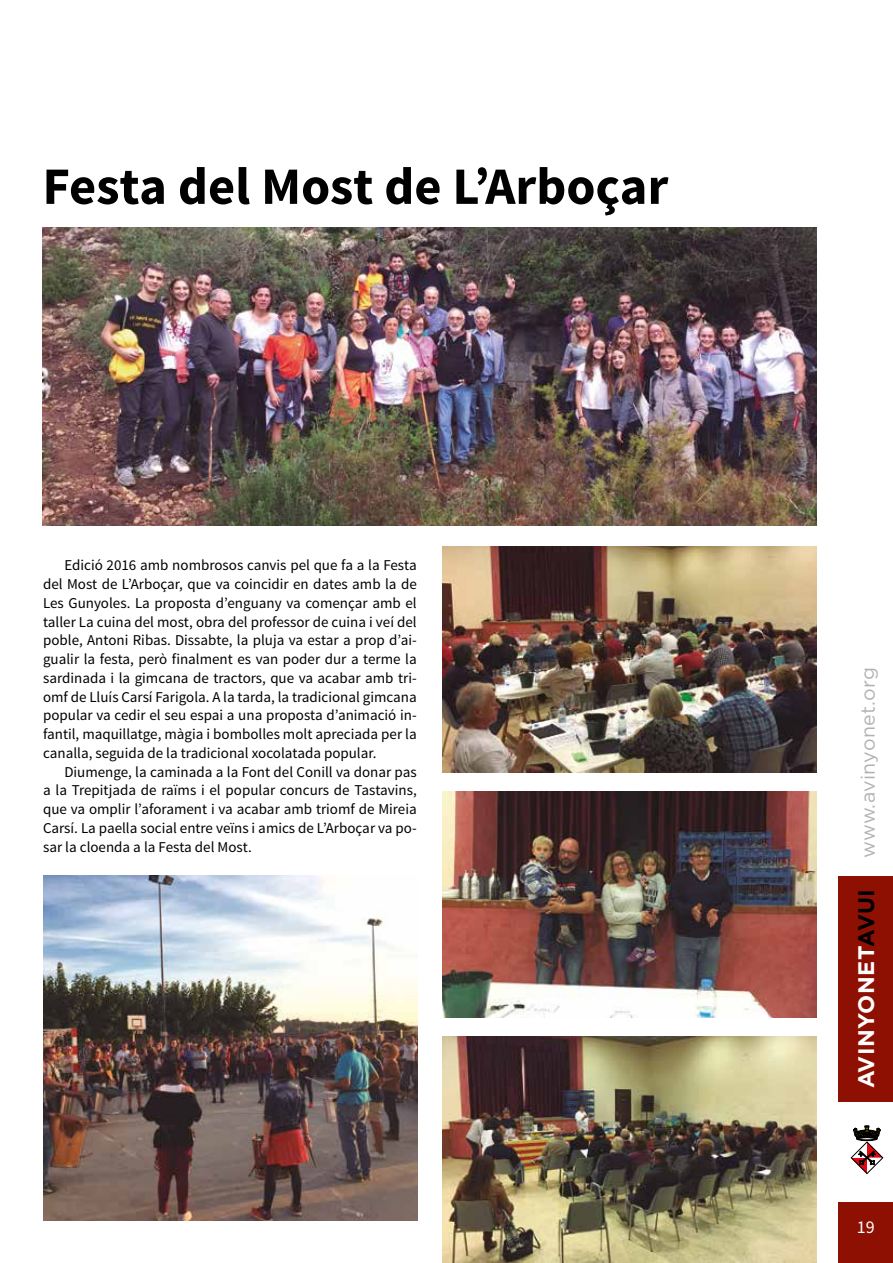
<style>
.page{position:relative;width:893px;height:1263px;background:#fff}
.page>*{position:absolute;margin:0;border:0;box-sizing:border-box;transform-origin:0 0}
.t1{font:700 52.5px "Source Sans Pro";color:#000}
.t2{font:700 22.5px "Gotham";letter-spacing:.02em;color:#fff}
.t3{font:19.5px "Gotham";letter-spacing:.015em;color:#b3b2b2}
.t4{font:18px "Source Sans Pro";color:#fff}
.t5{font:15px/18.8px "Source Sans Pro";color:#000;text-align:justify}
.s1{color:#000}
</style>
<div class="page">
<div style="left:839px;top:1202px;width:54px;height:61px;background:#8d1003"></div>
<div style="left:839px;top:876px;width:54px;height:225px;background:#8d1003"></div>
<svg style="left:850px;top:1125px;width:33px;height:49px"></svg>
<img style="left:43px;top:227px;width:773px;height:299px">
<img style="left:442px;top:546px;width:374px;height:226px">
<img style="left:442px;top:792px;width:374px;height:225px">
<img style="left:442px;top:1037px;width:374px;height:226px">
<img style="left:43px;top:876px;width:374px;height:344px">
<h1 class="t1" style="left:43px;top:153px;width:627px">Festa del Most de L’Arboçar</h1>
<p class="t5" style="left:43px;top:556px;width:375px;text-indent:21px">Edició 2016 amb nombrosos canvis pel que fa a la Festa del Most de L’Arboçar, que va coincidir en dates amb la de Les Gunyoles. La proposta d’enguany va començar amb el taller La cuina del most, obra del professor de cuina i veí del poble, Antoni Ribas. Dissabte, la pluja va estar a prop d’ai&shy;gualir la festa, però finalment es van poder dur a terme la sardinada i la gimcana de tractors, que va acabar amb tri&shy;omf de Lluís Carsí Farigola. A la tarda, la tradicional gimcana popular va cedir el seu espai a una proposta d’animació in&shy;fantil, maquillatge, màgia i bombolles molt apreciada per la canalla, seguida de la tradicional xocolatada popular.</p>
<p class="t5" style="left:43px;top:763px;width:375px;text-indent:21px">Diumenge, la caminada a la Font del Conill va donar pas a la Trepitjada de raïms i el popular concurs de Tastavins, que va omplir l’aforament i va acabar amb triomf de Mireia Carsí. La paella social entre veïns i amics de L’Arboçar va po&shy;sar la cloenda a la Festa del Most.</p>
<h3 class="t3" style="left:857px;top:858px;width:193px;rotate:-90deg">www.avinyonet.org</h3>
<h2 class="t2" style="left:853px;top:1088px;width:201px;rotate:-90deg">AVINYONET<span class="s1">AVUI</span></h2>
<p class="t4" style="left:857px;top:1216px;width:19px">19</p>
</div>
